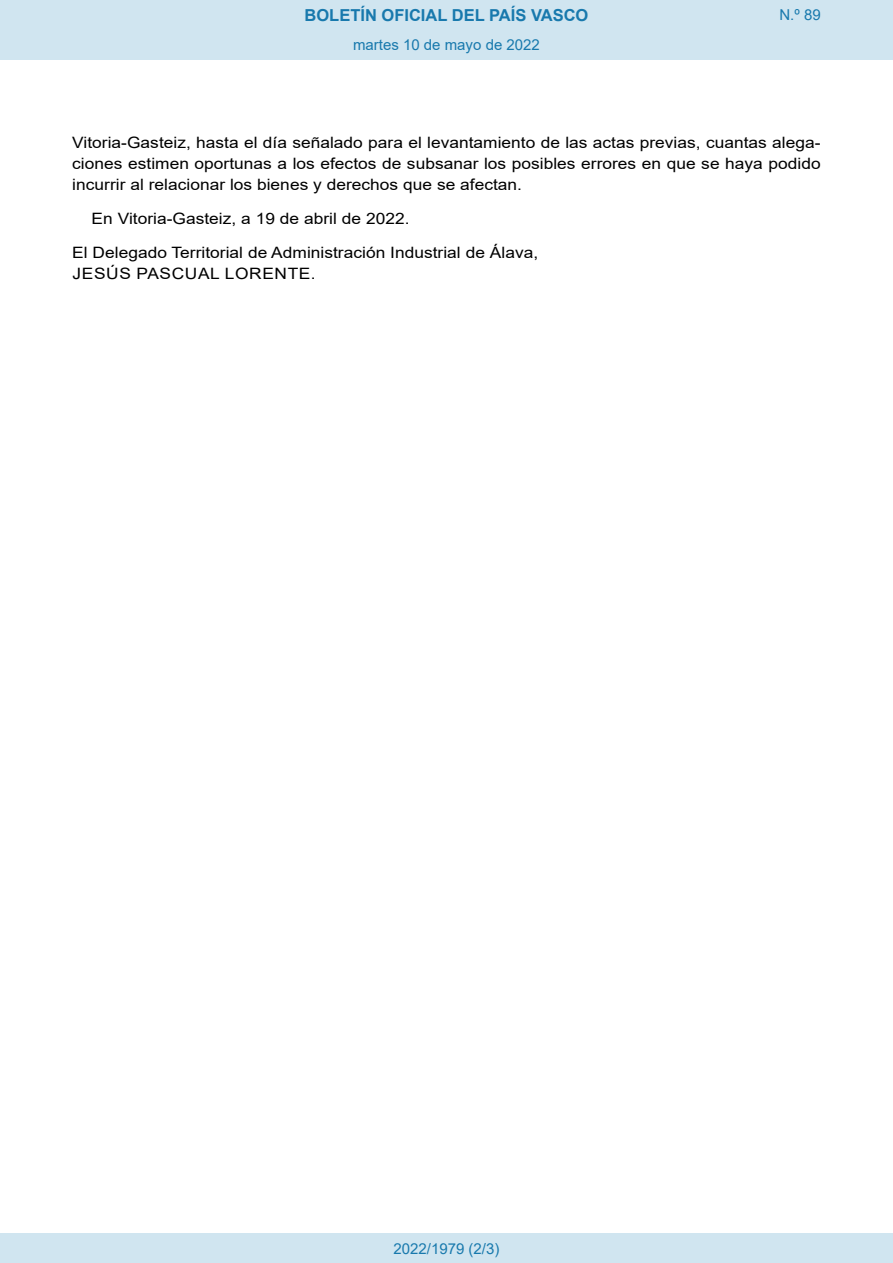
<style>
.page{position:relative;width:893px;height:1263px;background:#fff}
.page>*{position:absolute;margin:0;border:0;box-sizing:border-box;transform-origin:0 0}
.t1{font:700 16.5px "Arial";color:#1879ad}
.BOPVDetalle{font:15.6px/21px "Arial";color:#000;text-align:justify;scale:1.11 1}
.BOPVFirmaPuesto{font:15.6px "Arial";color:#000;scale:1.11 1}
.BOPVFirmaLugFec{font:15.6px "Arial";color:#000;scale:1.11 1}
.BOPVFirmaNombre{font:15.6px "Arial";letter-spacing:.035em;color:#000;scale:1.11 1}
.Paginacion_Centro{font:15px "Arial";color:#1879ad}
</style>
<div class="page">
<div style="left:0;top:0;width:893px;height:60px;background:#d0e5f0"></div>
<div style="left:0;top:1233px;width:893px;height:30px;background:#d0e5f0"></div>
<p class="t1" style="left:305px;top:3px;width:285px">BOLETÍN OFICIAL DEL PAÍS VASCO</p>
<p class="Paginacion_Centro" style="left:353px;top:35px;width:188px">martes 10 de mayo de 2022</p>
<p class="Paginacion_Centro" style="left:779px;top:5px;width:43px">N.º 89</p>
<p class="BOPVDetalle" style="left:72px;top:132px;width:676px">Vitoria-Gasteiz, hasta el día señalado para el levantamiento de las actas previas, cuantas alega&shy;ciones estimen oportunas a los efectos de subsanar los posibles errores en que se haya podido incurrir al relacionar los bienes y derechos que se afectan.</p>
<p class="BOPVFirmaLugFec" style="left:92px;top:208px;width:288px">En Vitoria-Gasteiz, a 19 de abril de 2022.</p>
<p class="BOPVFirmaPuesto" style="left:72px;top:241px;width:421px">El Delegado Territorial de Administración Industrial de Álava,</p>
<p class="BOPVFirmaNombre" style="left:73px;top:262px;width:220px">JESÚS PASCUAL LORENTE.</p>
<p class="Paginacion_Centro" style="left:393px;top:1238px;width:107px">2022/1979 (2/3)</p>
</div>
